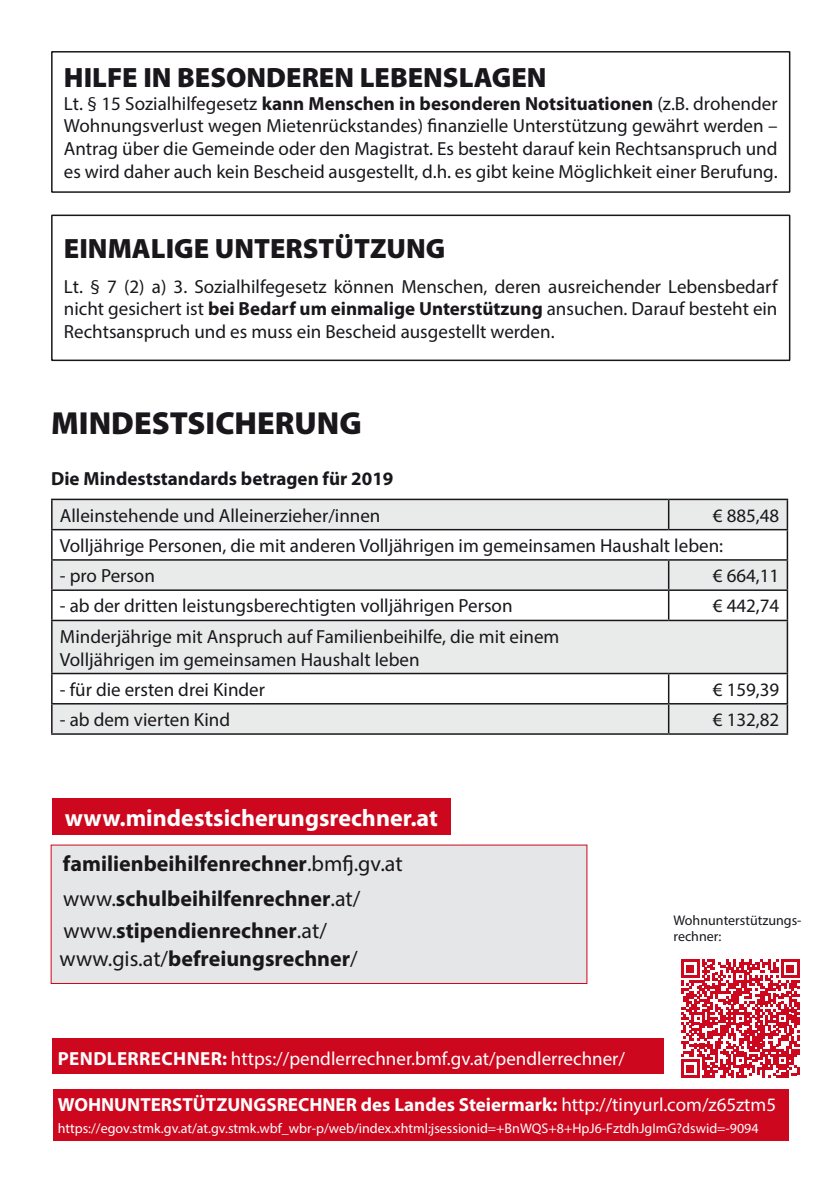
<style>
.page{position:relative;width:840px;height:1191px;background:#fff}
.page>*{position:absolute;margin:0;border:0;box-sizing:border-box;transform-origin:0 0}
.titel{font:900 32px "Myriad Pro";color:#1a171c}
.titel-2{font:900 28px "Myriad Pro";color:#1a171c}
.t1{font:700 24px "Myriad Pro";color:#fff}
.t2{font:700 22px "Myriad Pro";color:#1a171c}
.Absatzformat_2{font:19px/22.8px "Myriad Pro";color:#1a171c;text-align:justify}
.t3{font:700 19px "Myriad Pro";color:#fff}
.t4{font:19px "Myriad Pro";color:#fff}
.t5{font:700 19px "Myriad Pro";color:#1a171c}
.t6{font:14px "Myriad Pro";color:#fff}
.t7{font:14px/16px "Myriad Pro";color:#1a171c}
.s1{font-weight:700}
.s2{font-weight:400}
</style>
<div class="page">
<div style="left:51px;top:844px;width:536px;height:140px;background:#e5e6e7;border:1px solid #cd071e"></div>
<div style="left:53px;top:1089px;width:735px;height:52px;background:#cd071e"></div>
<div style="left:52px;top:1038px;width:611px;height:36px;background:#cd071e"></div>
<div style="left:51px;top:51px;width:739px;height:142px;border:2px solid #1a171c"></div>
<div style="left:52px;top:798px;width:398px;height:37px;background:#cd071e"></div>
<div style="left:51px;top:214px;width:739px;height:147px;border:2px solid #1a171c"></div>
<svg style="left:53px;top:500px;width:733px;height:233px;fill:#e9eaea"></svg>
<hr style="left:51px;top:498px;width:617px;height:2px;background:#1a171c">
<hr style="left:51px;top:500px;width:2px;height:29px;background:#1a171c">
<hr style="left:668px;top:498px;width:119px;height:2px;background:#1a171c">
<hr style="left:667px;top:500px;width:2px;height:29px;background:#1a171c">
<hr style="left:51px;top:529px;width:617px;height:1px;background:#1a171c">
<hr style="left:51px;top:530px;width:2px;height:29px;background:#1a171c">
<hr style="left:668px;top:529px;width:119px;height:1px;background:#1a171c">
<hr style="left:51px;top:559px;width:617px;height:1px;background:#1a171c">
<hr style="left:51px;top:560px;width:2px;height:29px;background:#1a171c">
<hr style="left:668px;top:559px;width:119px;height:1px;background:#1a171c">
<hr style="left:667px;top:560px;width:2px;height:29px;background:#1a171c">
<hr style="left:51px;top:589px;width:617px;height:2px;background:#1a171c">
<hr style="left:51px;top:591px;width:2px;height:28px;background:#1a171c">
<hr style="left:668px;top:589px;width:119px;height:2px;background:#1a171c">
<hr style="left:667px;top:591px;width:2px;height:28px;background:#1a171c">
<svg style="left:786px;top:500px;width:1px;height:119px"></svg>
<hr style="left:51px;top:619px;width:617px;height:2px;background:#1a171c">
<hr style="left:51px;top:621px;width:2px;height:52px;background:#1a171c">
<hr style="left:668px;top:619px;width:119px;height:2px;background:#1a171c">
<hr style="left:786px;top:621px;width:1px;height:52px;background:#1a171c">
<hr style="left:51px;top:673px;width:617px;height:1px;background:#1a171c">
<hr style="left:51px;top:674px;width:2px;height:29px;background:#1a171c">
<hr style="left:668px;top:673px;width:119px;height:1px;background:#1a171c">
<hr style="left:667px;top:674px;width:2px;height:29px;background:#1a171c">
<hr style="left:51px;top:703px;width:617px;height:1px;background:#1a171c">
<hr style="left:51px;top:704px;width:2px;height:29px;background:#1a171c">
<hr style="left:668px;top:703px;width:119px;height:1px;background:#1a171c">
<hr style="left:667px;top:704px;width:2px;height:29px;background:#1a171c">
<svg style="left:786px;top:674px;width:1px;height:59px"></svg>
<hr style="left:51px;top:733px;width:617px;height:2px;background:#1a171c">
<hr style="left:668px;top:733px;width:119px;height:2px;background:#1a171c">
<svg style="left:681px;top:959px;width:118px;height:119px"></svg>
<p class="titel-2" style="left:64px;top:59px;width:484px">HILFE IN BESONDEREN LEBENSLAGEN</p>
<p class="Absatzformat_2" style="left:64px;top:92px;width:714px">Lt. § 15 Sozialhilfegesetz <span class="s1">kann Menschen in besonderen Notsituationen</span> (z.B. drohender Wohnungsverlust wegen Mietenrückstandes) finanzielle Unterstützung gewährt werden – Antrag über die Gemeinde oder den Magistrat. Es besteht darauf kein Rechtsanspruch und es wird daher auch kein Bescheid ausgestellt, d.h. es gibt keine Möglichkeit einer Berufung.</p>
<p class="titel-2" style="left:64px;top:230px;width:383px">EINMALIGE UNTERSTÜTZUNG</p>
<p class="Absatzformat_2" style="left:64px;top:274px;width:714px">Lt. § 7 (2) a) 3. Sozialhilfegesetz können Menschen, deren ausreichender Lebensbedarf nicht gesichert ist <span class="s1">bei Bedarf um einmalige Unterstützung</span> ansuchen. Darauf besteht ein Rechtsanspruch und es muss ein Bescheid ausgestellt werden.</p>
<p class="titel" style="left:51px;top:401px;width:312px">MINDESTSICHERUNG</p>
<p class="t5" style="left:51px;top:466px;width:344px">Die Mindeststandards betragen für 2019</p>
<p class="Absatzformat_2" style="left:60px;top:503px;width:322px">Alleinstehende und Alleinerzieher/innen</p>
<p class="Absatzformat_2" style="left:712px;top:503px;width:68px">€ 885,48</p>
<p class="Absatzformat_2" style="left:60px;top:534px;width:664px">Volljährige Personen, die mit anderen Volljährigen im gemeinsamen Haushalt leben:</p>
<p class="Absatzformat_2" style="left:60px;top:564px;width:97px">- pro Person</p>
<p class="Absatzformat_2" style="left:712px;top:564px;width:68px">€ 664,11</p>
<p class="Absatzformat_2" style="left:60px;top:594px;width:454px">- ab der dritten leistungsberechtigten volljährigen Person</p>
<p class="Absatzformat_2" style="left:712px;top:594px;width:68px">€ 442,74</p>
<p class="Absatzformat_2" style="left:60px;top:624px;width:501px">Minderjährige mit Anspruch auf Familienbeihilfe, die mit einem<br>Volljährigen im gemeinsamen Haushalt leben</p>
<p class="Absatzformat_2" style="left:60px;top:677px;width:207px">- für die ersten drei Kinder</p>
<p class="Absatzformat_2" style="left:712px;top:677px;width:68px">€ 159,39</p>
<p class="Absatzformat_2" style="left:60px;top:708px;width:172px">- ab dem vierten Kind</p>
<p class="Absatzformat_2" style="left:712px;top:708px;width:68px">€ 132,82</p>
<p class="t1" style="left:65px;top:802px;width:374px">www.mindestsicherungsrechner.at</p>
<p class="t2" style="left:63px;top:849px;width:341px">familienbeihilfenrechner<span class="s2">.bmfj.gv.at</span></p>
<p class="t2" style="left:63px;top:884px;width:299px"><span class="s2">www.</span>schulbeihilfenrechner<span class="s2">.at/</span></p>
<p class="t2" style="left:63px;top:916px;width:265px"><span class="s2">www.</span>stipendienrechner<span class="s2">.at/</span></p>
<p class="t2" style="left:60px;top:944px;width:299px"><span class="s2">www.gis.at/</span>befreiungsrechner<span class="s2">/</span></p>
<p class="t7" style="left:673px;top:912px;width:129px">Wohnunterstützungs&shy;rechner:</p>
<p class="t4" style="left:58px;top:1047px;width:568px"><span class="s1">PENDLERRECHNER:</span> https://pendlerrechner.bmf.gv.at/pendlerrechner/</p>
<p class="t3" style="left:58px;top:1091px;width:719px">WOHNUNTERSTÜTZUNGSRECHNER des Landes Steiermark: <span class="s2">http://tinyurl.com/z65ztm5</span></p>
<p class="t6" style="left:58px;top:1119px;width:702px">https://egov.stmk.gv.at/at.gv.stmk.wbf_wbr-p/web/index.xhtml;jsessionid=+BnWQS+8+HpJ6-FztdhJgImG?dswid=-9094</p>
</div>
